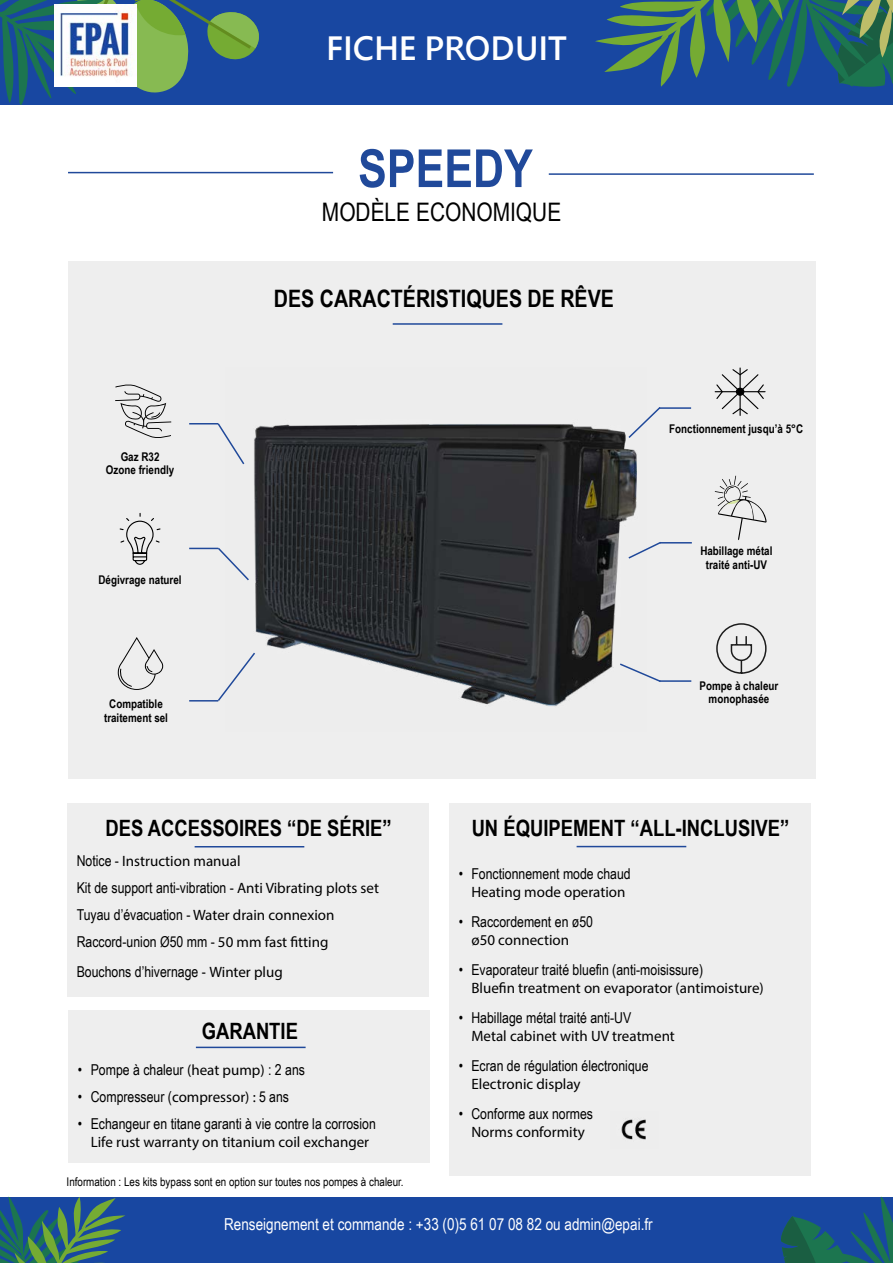
<style>
.page{position:relative;width:893px;height:1263px;background:#fff}
.page>*{position:absolute;margin:0;border:0;box-sizing:border-box;transform-origin:0 0}
.t1{font:700 52.5px "Arial Narrow";color:#20499a}
.t2{font:700 31.5px "Microsoft Jheng Hei";color:#fff}
.t3{font:25.5px "Arial Narrow";color:#000}
.t4{font:700 24px "Arial Narrow";color:#000}
.t5{font:700 22.5px "Arial Narrow";color:#000}
.t6{font:16.5px "Arial Narrow";color:#fff}
.t7{font:15px/30px "Arial Narrow";color:#000}
.t8{font:15px "Myriad Pro";color:#000}
.t9{font:700 12px/13.5px "Arial Narrow";color:#000;text-align:center}
.t10{font:12px "Arial Narrow";color:#000}
.s1{font-family:"Arial Narrow"}
.s2{font-family:"Myriad Pro"}
</style>
<div class="page">
<div style="left:0;top:0;width:893px;height:104px;background:#1847a1"></div>
<div style="left:0;top:1197px;width:893px;height:66px;background:#1847a1"></div>
<svg style="left:0;top:1196px;width:125px;height:67px"></svg>
<svg style="left:781px;top:1196px;width:112px;height:67px"></svg>
<svg style="left:0;top:0;width:262px;height:105px"></svg>
<svg style="left:595px;top:0;width:298px;height:87px"></svg>
<img style="left:54px;top:4px;width:83px;height:83px">
<div style="left:68px;top:261px;width:747px;height:517px;background:#eee"></div>
<img style="left:254px;top:424px;width:383px;height:283px">
<svg style="left:115px;top:384px;width:56px;height:54px"></svg>
<svg style="left:715px;top:476px;width:52px;height:64px"></svg>
<div style="left:449px;top:803px;width:362px;height:372px;background:#eee"></div>
<img style="left:621px;top:1119px;width:25px;height:21px">
<svg style="left:118px;top:637px;width:45px;height:53px"></svg>
<svg style="left:119px;top:512px;width:42px;height:53px"></svg>
<svg style="left:714px;top:367px;width:52px;height:49px"></svg>
<hr style="left:577px;top:846px;width:109px;height:1px;background:#20499a">
<svg style="left:627px;top:407px;width:33px;height:33px"></svg>
<hr style="left:659px;top:407px;width:32px;height:2px;background:#20499a">
<hr style="left:660px;top:542px;width:32px;height:1px;background:#20499a">
<hr style="left:659px;top:680px;width:32px;height:2px;background:#20499a">
<svg style="left:627px;top:540px;width:35px;height:20px"></svg>
<svg style="left:189px;top:651px;width:68px;height:52px"></svg>
<svg style="left:618px;top:662px;width:44px;height:21px"></svg>
<hr style="left:393px;top:323px;width:109px;height:2px;background:#20499a">
<svg style="left:189px;top:423px;width:56px;height:42px"></svg>
<svg style="left:189px;top:547px;width:60px;height:34px"></svg>
<div style="left:67px;top:803px;width:362px;height:193px;background:#eee"></div>
<hr style="left:195px;top:846px;width:109px;height:1px;background:#20499a">
<hr style="left:68px;top:172px;width:265px;height:1px;background:#20499a">
<hr style="left:549px;top:173px;width:265px;height:2px;background:#20499a">
<svg style="left:716px;top:623px;width:51px;height:51px"></svg>
<div style="left:69px;top:1010px;width:361px;height:153px;background:#eee"></div>
<hr style="left:196px;top:1047px;width:110px;height:1px;background:#20499a">
<h2 class="t2" style="left:326px;top:29px;width:242px">FICHE PRODUIT</h2>
<h1 class="t1" style="left:358px;top:129px;width:176px">SPEEDY</h1>
<h3 class="t3" style="left:322px;top:193px;width:241px">MODÈLE ECONOMIQUE</h3>
<p class="t9" style="left:106px;top:449px;width:70px">Gaz R32<br>Ozone friendly</p>
<p class="t9" style="left:99px;top:572px;width:85px">Dégivrage naturel</p>
<p class="t9" style="left:104px;top:697px;width:65px">Compatible traitement sel</p>
<h3 class="t4" style="left:274px;top:281px;width:342px">DES CARACTÉRISTIQUES DE RÊVE</h3>
<p class="t9" style="left:669px;top:422px;width:135px">Fonctionnement jusqu’à 5°C</p>
<p class="t9" style="left:700px;top:544px;width:74px">Habillage métal traité anti-UV</p>
<p class="t9" style="left:700px;top:678px;width:80px">Pompe à chaleur monophasée</p>
<h3 class="t5" style="left:105px;top:811px;width:288px">DES ACCESSOIRES “DE SÉRIE”</h3>
<p class="t8" style="left:77px;top:852px;width:165px"><span class="s1">Notice -</span> Instruction manual</p>
<p class="t7" style="left:77px;top:872px;width:304px">Kit de support anti-vibration - <span class="s2">Anti Vibrating plots set</span></p>
<p class="t8" style="left:77px;top:906px;width:259px"><span class="s1">Tuyau d’évacuation -</span> Water drain connexion</p>
<p class="t7" style="left:77px;top:926px;width:253px">Raccord-union Ø50 mm - <span class="s2">50 mm fast fitting<br></span>Bouchons d’hivernage - <span class="s2">Winter plug</span></p>
<h3 class="t5" style="left:202px;top:1014px;width:98px">GARANTIE</h3>
<p class="t7" style="left:78px;top:1054px;width:228px">• Pompe à chaleur <span class="s2">(heat pump)</span> : 2 ans</p>
<p class="t7" style="left:78px;top:1081px;width:213px">• Compresseur (<span class="s2">compressor) :</span> 5 ans</p>
<p class="t7" style="left:78px;top:1108px;width:299px">• Echangeur en titane garanti à vie contre la corrosion</p>
<p class="t8" style="left:91px;top:1133px;width:280px">Life rust warranty on titanium coil exchanger</p>
<p class="t10" style="left:67px;top:1172px;width:339px">Information : Les kits bypass sont en option sur toutes nos pompes à chaleur.</p>
<h3 class="t5" style="left:472px;top:811px;width:319px">UN ÉQUIPEMENT “ALL-INCLUSIVE”</h3>
<p class="t7" style="left:459px;top:858px;width:174px">• Fonctionnement mode chaud</p>
<p class="t8" style="left:471px;top:883px;width:156px">Heating mode operation</p>
<p class="t7" style="left:459px;top:906px;width:136px">• Raccordement en ø50</p>
<p class="t8" style="left:471px;top:931px;width:99px">ø50 connection</p>
<p class="t7" style="left:459px;top:954px;width:246px">• Evaporateur traité bluefin (anti-moisissure)</p>
<p class="t8" style="left:471px;top:979px;width:294px">Bluefin treatment on evaporator (antimoisture)</p>
<p class="t7" style="left:459px;top:1002px;width:174px">• Habillage métal traité anti-UV</p>
<p class="t8" style="left:471px;top:1027px;width:205px">Metal cabinet with UV treatment</p>
<p class="t7" style="left:459px;top:1050px;width:191px">• Ecran de régulation électronique</p>
<p class="t8" style="left:471px;top:1075px;width:111px">Electronic display</p>
<p class="t7" style="left:459px;top:1098px;width:136px">• Conforme aux normes</p>
<p class="t8" style="left:471px;top:1123px;width:115px">Norms conformity</p>
<p class="t6" style="left:224px;top:1212px;width:430px">Renseignement et commande : +33 (0)5 61 07 08 82 ou admin@epai.fr</p>
</div>
